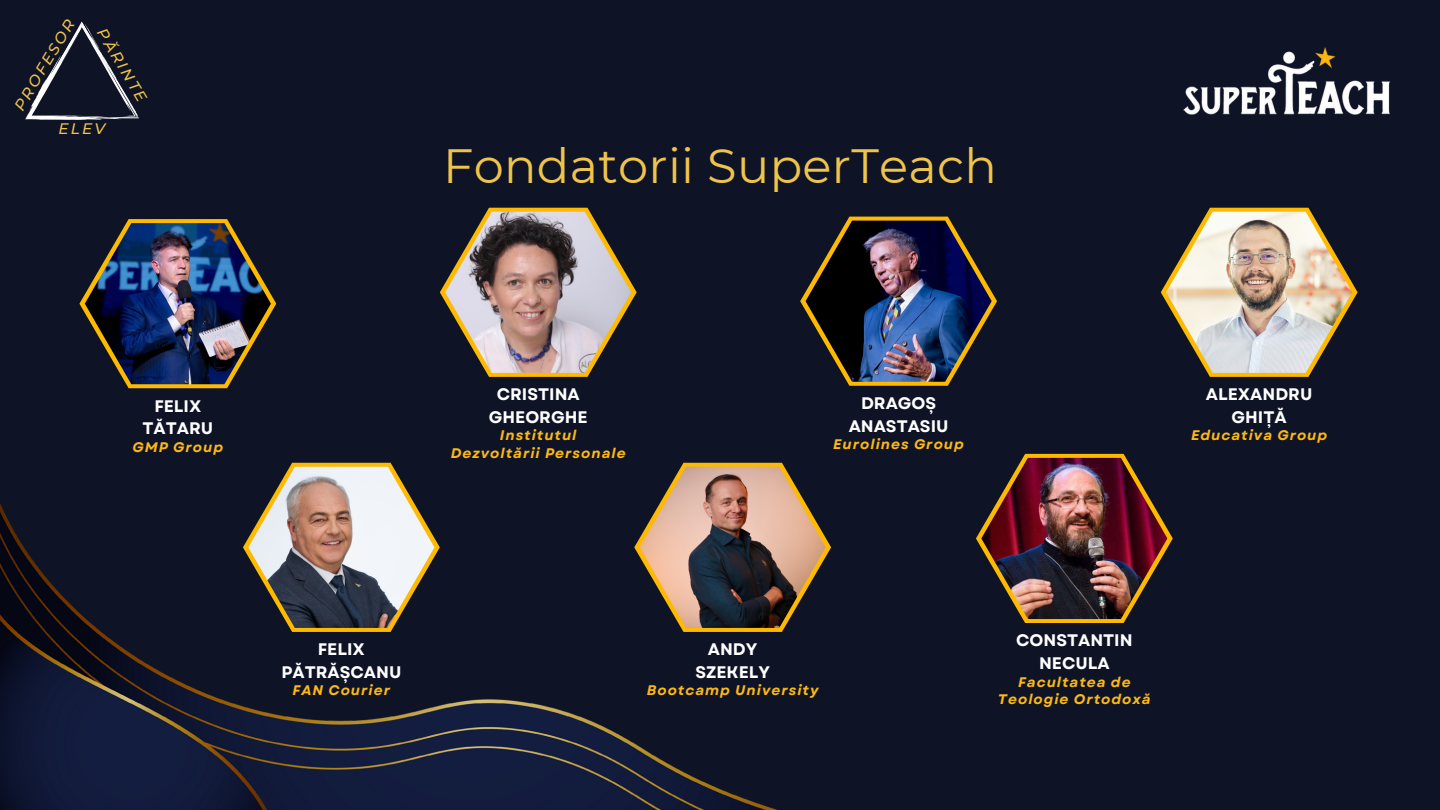
<style>
.page{position:relative;width:1440px;height:810px;background:#0e1326}
.page>*{position:absolute;margin:0;border:0;box-sizing:border-box;transform-origin:0 0}
.t1{font:48px "Montserrat";letter-spacing:.005em;color:#efc44b}
.t2{font:700 16.7px/22.8px "Garet";color:#fff;text-align:center}
.t3{font:italic 500 15.2px "Montserrat";color:#efc44b}
.t4{font:italic 700 13.9px/17.8px "Garet";letter-spacing:.07em;color:#fdb813;text-align:center}
</style>
<div class="page">
<img style="left:0;top:462px;width:782px;height:348px">
<img style="left:1183px;top:47px;width:207px;height:68px">
<svg style="left:25px;top:22px;width:114px;height:98px"></svg>
<svg style="left:634px;top:463px;width:197px;height:169px"></svg>
<img style="left:640px;top:467px;width:186px;height:161px">
<svg style="left:440px;top:208px;width:197px;height:169px"></svg>
<img style="left:445px;top:212px;width:186px;height:161px">
<svg style="left:243px;top:463px;width:197px;height:169px"></svg>
<img style="left:248px;top:467px;width:186px;height:161px">
<svg style="left:1161px;top:208px;width:197px;height:169px"></svg>
<img style="left:1166px;top:212px;width:186px;height:161px">
<svg style="left:800px;top:217px;width:197px;height:169px"></svg>
<img style="left:806px;top:221px;width:186px;height:161px">
<svg style="left:976px;top:454px;width:197px;height:169px"></svg>
<img style="left:981px;top:458px;width:186px;height:161px">
<svg style="left:79px;top:219px;width:197px;height:169px"></svg>
<img style="left:85px;top:223px;width:186px;height:161px">
<p class="t3" style="left:10px;top:104px;width:104px;rotate:-59deg">PROFESOR</p>
<p class="t3" style="left:109px;top:25px;width:84px;rotate:59deg">PĂRINTE</p>
<p class="t3" style="left:59px;top:119px;width:48px">ELEV</p>
<h1 class="t1" style="left:443px;top:136px;width:555px">Fondatorii SuperTeach</h1>
<p class="t2" style="left:143px;top:394px;width:72px">FELIX<br>TĂTARU</p>
<h3 class="t4" style="left:132px;top:438px;width:92px">GMP Group</h3>
<p class="t2" style="left:489px;top:383px;width:100px">CRISTINA<br>GHEORGHE</p>
<h3 class="t4" style="left:500px;top:427px;width:78px">Institutul</h3>
<p class="t4" style="left:451px;top:445px;width:177px">Dezvoltării Personale</p>
<h4 class="t2" style="left:849px;top:392px;width:101px">DRAGOȘ<br>ANASTASIU</h4>
<p class="t4" style="left:833px;top:436px;width:132px">Eurolines Group</p>
<h4 class="t2" style="left:1206px;top:383px;width:108px">ALEXANDRU<br>GHIȚĂ</h4>
<p class="t4" style="left:1191px;top:427px;width:138px">Educativa Group</p>
<h3 class="t2" style="left:281px;top:638px;width:122px">FELIX<br>PĂTRĂȘCANU</h3>
<p class="t4" style="left:293px;top:682px;width:99px">FAN Courier</p>
<h3 class="t2" style="left:695px;top:638px;width:76px">ANDY<br>SZEKELY</h3>
<p class="t4" style="left:647px;top:682px;width:173px">Bootcamp University</p>
<p class="t2" style="left:1016px;top:629px;width:118px">CONSTANTIN<br>NECULA</p>
<h4 class="t4" style="left:998px;top:673px;width:154px">Facultatea de<br>Teologie Ortodoxă</h4>
</div>
